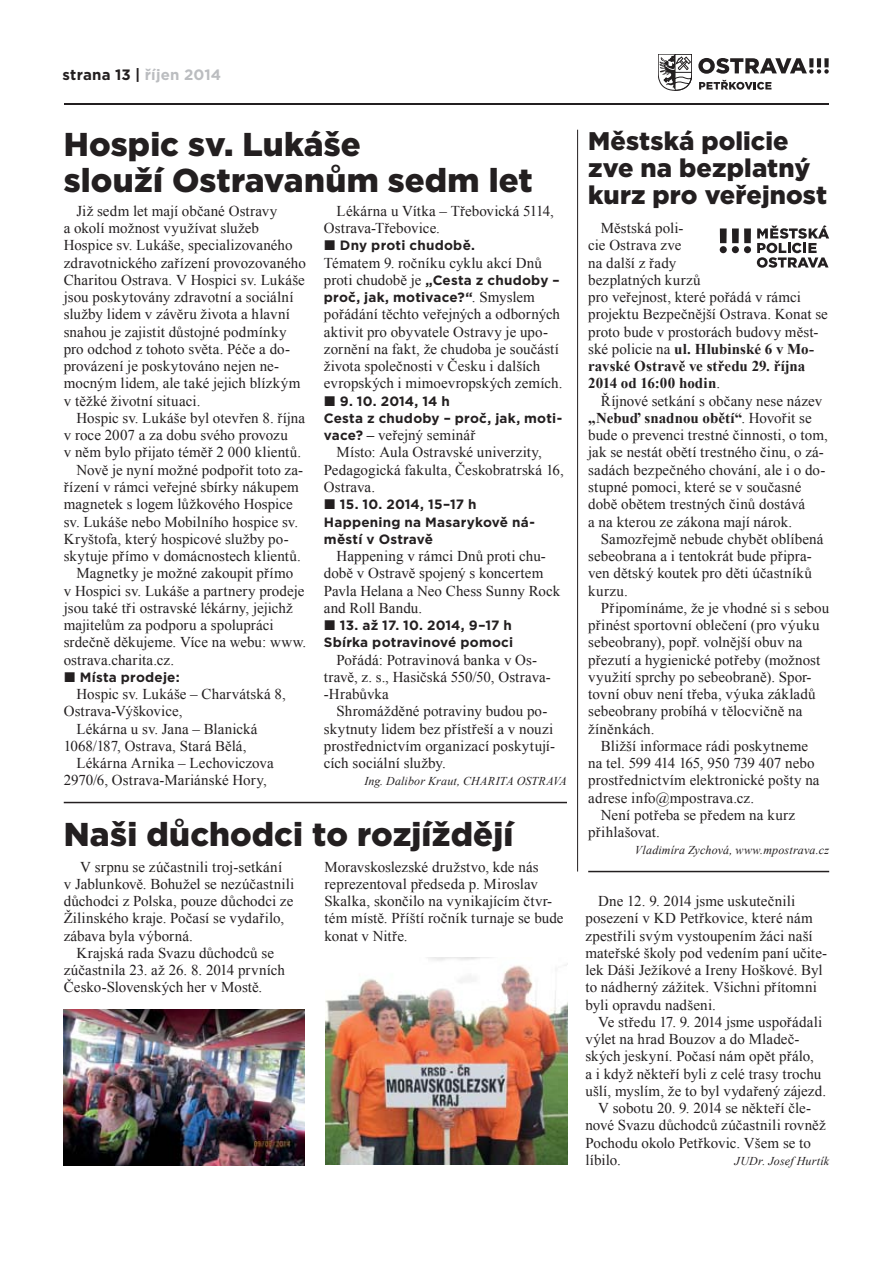
<style>
.page{position:relative;width:893px;height:1263px;background:#fff}
.page>*{position:absolute;margin:0;border:0;box-sizing:border-box;transform-origin:0 0}
.t1{font:900 33px/36px "Gotham";letter-spacing:.005em;color:#231f20}
.t2{font:900 25.5px/27px "Gotham";color:#231f20}
.t3{font:15px/17.2px "Times New Roman";letter-spacing:.005em;color:#231f20}
.t4{font:700 15px "Gotham";letter-spacing:.01em;color:#231f20}
.t5{font:700 13.5px/17.2px "Gotham";letter-spacing:.015em;color:#231f20}
.t6{font:italic 12px "Times New Roman";letter-spacing:.015em;color:#231f20}
.s1{color:#bbbdc0}
.s2{font-weight:700}
.s3{font-family:"Times New Roman";font-weight:400;font-size:15px}
.s4{font-family:"Gotham";font-weight:700;font-size:13.5px}
</style>
<div class="page">
<svg style="left:698px;top:58px;width:131px;height:16px"></svg>
<svg style="left:699px;top:80px;width:72px;height:10px"></svg>
<svg style="left:658px;top:54px;width:34px;height:36px"></svg>
<hr style="left:65px;top:104px;width:764px;height:1px;background:#231f20">
<div style="left:720px;top:246px;width:7px;height:7px;background:#231f20;border-radius:50%"></div>
<div style="left:732px;top:246px;width:7px;height:7px;background:#231f20;border-radius:50%"></div>
<div style="left:720px;top:228px;width:7px;height:15px;background:#231f20"></div>
<div style="left:732px;top:228px;width:7px;height:15px;background:#231f20"></div>
<div style="left:744px;top:228px;width:7px;height:15px;background:#231f20"></div>
<div style="left:744px;top:246px;width:7px;height:7px;background:#231f20;border-radius:50%"></div>
<svg style="left:757px;top:225px;width:72px;height:43px"></svg>
<img style="left:64px;top:1009px;width:241px;height:157px">
<img style="left:326px;top:958px;width:241px;height:207px">
<hr style="left:588px;top:871px;width:241px;height:1px;background:#231f20">
<hr style="left:64px;top:802px;width:503px;height:1px;background:#231f20">
<hr style="left:577px;top:130px;width:1px;height:741px;background:#231f20">
<p class="t4" style="left:63px;top:66px;width:160px">strana 13 | <span class="s1">říjen 2014</span></p>
<h1 class="t1" style="left:64px;top:127px;width:470px">Hospic sv. Lukáše<br>slouží Ostravanům sedm let</h1>
<h2 class="t2" style="left:588px;top:128px;width:240px">Městská policie zve na bezplatný kurz pro veřejnost</h2>
<p class="t3" style="left:588px;top:219px;width:241px;text-indent:13px">Městská poli-<br>cie Ostrava zve<br>na další z řady<br>bezplatných kurzů<br>pro veřejnost, které pořádá v rámci projektu Bezpečnější Ostrava. Konat se proto bude v prostorách budovy měst&shy;ské policie na <span class="s2">ul. Hlubinské 6 v Mo&shy;ravské Ostravě ve středu 29. října<br>2014 od 16:00 hodin</span>.</p>
<p class="t3" style="left:588px;top:392px;width:241px;text-indent:13px">Říjnové setkání s občany nese název <span class="s2">„Nebuď snadnou obětí“</span>. Hovořit se bude o prevenci trestné činnosti, o tom, jak se nestát obětí trestného činu, o zá&shy;sadách bezpečného chování, ale i o do&shy;stupné pomoci, které se v současné době obětem trestných činů dostává<br>a na kterou ze zákona mají nárok.</p>
<p class="t3" style="left:588px;top:530px;width:237px;text-indent:13px">Samozřejmě nebude chybět oblíbená sebeobrana a i tentokrát bude připra&shy;ven dětský koutek pro děti účastníků kurzu.</p>
<p class="t3" style="left:588px;top:599px;width:242px;text-indent:13px">Připomínáme, že je vhodné si s sebou přinést sportovní oblečení (pro výuku sebeobrany), popř. volnější obuv na přezutí a hygienické potřeby (možnost využití sprchy po sebeobraně). Spor&shy;tovní obuv není třeba, výuka základů sebeobrany probíhá v tělocvičně na žíněnkách.</p>
<p class="t3" style="left:601px;top:737px;width:209px">Bližší informace rádi poskytneme</p>
<p class="t3" style="left:588px;top:754px;width:228px">na tel. 599 414 165, 950 739 407 nebo</p>
<p class="t3" style="left:588px;top:771px;width:233px">prostřednictvím elektronické pošty na</p>
<p class="t3" style="left:588px;top:789px;width:167px">adrese info@mpostrava.cz.</p>
<p class="t3" style="left:601px;top:806px;width:196px">Není potřeba se předem na kurz</p>
<p class="t3" style="left:588px;top:823px;width:73px">přihlašovat.</p>
<p class="t6" style="left:635px;top:843px;width:196px">Vladimíra Zychová, www.mpostrava.cz</p>
<p class="t3" style="left:64px;top:858px;width:232px;text-indent:17px">V srpnu se zúčastnili troj-setkání<br>v Jablunkově. Bohužel se nezúčastnili důchodci z Polska, pouze důchodci ze Žilinského kraje. Počasí se vydařilo, zábava byla výborná.</p>
<p class="t3" style="left:64px;top:944px;width:223px;text-indent:13px">Krajská rada Svazu důchodců se zúčastnila 23. až 26. 8. 2014 prvních<br>Česko-Slovenských her v Mostě.</p>
<p class="t3" style="left:64px;top:202px;width:244px;text-indent:13px">Již sedm let mají občané Ostravy<br>a okolí možnost využívat služeb Hospice sv. Lukáše, specializovaného zdravotnického zařízení provozovaného Charitou Ostrava. V Hospici sv. Lukáše jsou poskytovány zdravotní a sociální služby lidem v závěru života a hlavní snahou je zajistit důstojné podmínky pro odchod z tohoto světa. Péče a do&shy;provázení je poskytováno nejen ne&shy;mocným lidem, ale také jejich blízkým v těžké životní situaci.</p>
<p class="t3" style="left:77px;top:409px;width:230px">Hospic sv. Lukáše byl otevřen 8. října</p>
<p class="t3" style="left:64px;top:426px;width:226px">v roce 2007 a za dobu svého provozu</p>
<p class="t3" style="left:64px;top:444px;width:239px">v něm bylo přijato téměř 2 000 klientů.</p>
<p class="t3" style="left:77px;top:461px;width:228px">Nově je nyní možné podpořit toto za-</p>
<p class="t3" style="left:64px;top:478px;width:237px">řízení v rámci veřejné sbírky nákupem</p>
<p class="t3" style="left:64px;top:495px;width:230px">magnetek s logem lůžkového Hospice</p>
<p class="t3" style="left:64px;top:513px;width:236px">sv. Lukáše nebo Mobilního hospice sv.</p>
<p class="t3" style="left:64px;top:530px;width:227px">Kryštofa, který hospicové služby po-</p>
<p class="t3" style="left:64px;top:547px;width:239px">skytuje přímo v domácnostech klientů.</p>
<p class="t3" style="left:77px;top:564px;width:218px">Magnetky je možné zakoupit přímo</p>
<p class="t3" style="left:64px;top:582px;width:242px">v Hospici sv. Lukáše a partnery prodeje</p>
<p class="t3" style="left:64px;top:599px;width:231px">jsou také tři ostravské lékárny, jejichž</p>
<p class="t3" style="left:64px;top:616px;width:212px">majitelům za podporu a spolupráci</p>
<p class="t3" style="left:64px;top:633px;width:244px">srdečně děkujeme. Více na webu: www.</p>
<p class="t3" style="left:64px;top:651px;width:112px">ostrava.charita.cz.</p>
<p class="t5" style="left:80px;top:669px;width:101px">Místa prodeje:</p>
<p class="t3" style="left:77px;top:685px;width:211px">Hospic sv. Lukáše – Charvátská 8,</p>
<p class="t3" style="left:64px;top:702px;width:120px">Ostrava -Výškovice,</p>
<p class="t3" style="left:77px;top:720px;width:183px">Lékárna u sv. Jana – Blanická</p>
<p class="t3" style="left:64px;top:737px;width:184px">1068/187, Ostrava, Stará Bělá,</p>
<p class="t3" style="left:77px;top:754px;width:199px">Lékárna Arnika – Lechoviczova</p>
<p class="t3" style="left:64px;top:771px;width:205px">2970/6, Ostrava -Mariánské Hory,</p>
<p class="t3" style="left:324px;top:202px;width:232px;text-indent:13px">Lékárna u Vítka – Třebovická 5114,<br>Ostrava -Třebovice.</p>
<p class="t5" style="left:340px;top:237px;width:137px">Dny proti chudobě.</p>
<p class="t3" style="left:324px;top:254px;width:219px">Tématem 9. ročníku cyklu akcí Dnů</p>
<p class="t5" style="left:324px;top:272px;width:237px"><span class="s3">proti chudobě je</span> „Cesta z chudoby – proč, jak, motivace?“<span class="s3">. Smyslem</span></p>
<p class="t3" style="left:324px;top:306px;width:240px">pořádání těchto veřejných a odborných aktivit pro obyvatele Ostravy je upo&shy;zornění na fakt, že chudoba je součástí života společnosti v Česku i dalších evropských i mimoevropských zemích.</p>
<p class="t5" style="left:324px;top:393px;width:240px;text-indent:16px">9. 10. 2014, 14 h<br>Cesta z chudoby – proč, jak, moti-</p>
<p class="t3" style="left:324px;top:426px;width:153px"><span class="s4">vace?</span> <span class="s2">–</span> veřejný seminář</p>
<p class="t3" style="left:337px;top:444px;width:207px">Místo: Aula Ostravské univerzity,</p>
<p class="t3" style="left:324px;top:461px;width:241px">Pedagogická fakulta, Českobratrská 16,</p>
<p class="t3" style="left:324px;top:478px;width:53px">Ostrava.</p>
<p class="t5" style="left:324px;top:496px;width:212px;text-indent:16px">15. 10. 2014, 15–17 h<br>Happening na Masarykově ná&shy;městí v Ostravě</p>
<p class="t3" style="left:324px;top:547px;width:238px;text-indent:13px">Happening v rámci Dnů proti chu&shy;době v Ostravě spojený s koncertem<br>Pavla Helana a Neo Chess Sunny Rock and Roll Bandu.</p>
<p class="t5" style="left:324px;top:617px;width:191px;text-align:right">13. až 17. 10. 2014, 9–17 h<br>Sbírka potravinové pomoci</p>
<p class="t3" style="left:324px;top:651px;width:228px;text-indent:13px">Pořádá: Potravinová banka v Os&shy;travě, z. s., Hasičská 550/50, Ostrava--Hrabůvka</p>
<p class="t3" style="left:324px;top:702px;width:233px;text-indent:13px">Shromážděné potraviny budou po&shy;skytnuty lidem bez přístřeší a v nouzi prostřednictvím organizací poskytují&shy;cích sociální služby.</p>
<p class="t6" style="left:364px;top:774px;width:204px">Ing. Dalibor Kraut, CHARITA OSTRAVA</p>
<h1 class="t1" style="left:64px;top:817px;width:451px">Naši důchodci to rozjíždějí</h1>
<p class="t3" style="left:325px;top:858px;width:241px">Moravskoslezské družstvo, kde nás reprezentoval předseda p. Miroslav Skalka, skončilo na vynikajícím čtvr&shy;tém místě. Příští ročník turnaje se bude konat v Nitře.</p>
<p class="t3" style="left:585px;top:892px;width:243px;text-indent:13px">Dne 12. 9. 2014 jsme uskutečnili posezení v KD Petřkovice, které nám zpestřili svým vystoupením žáci naší mateřské školy pod vedením paní učite&shy;lek Dáši Ježíkové a Ireny Hoškové. Byl to nádherný zážitek. Všichni přítomni byli opravdu nadšeni.</p>
<p class="t3" style="left:598px;top:1013px;width:226px">Ve středu 17. 9. 2014 jsme uspořádali</p>
<p class="t3" style="left:585px;top:1030px;width:216px">výlet na hrad Bouzov a do Mladeč-</p>
<p class="t3" style="left:585px;top:1047px;width:230px">ských jeskyní. Počasí nám opět přálo,</p>
<p class="t3" style="left:585px;top:1065px;width:238px">a i když někteří byli z celé trasy trochu</p>
<p class="t3" style="left:585px;top:1082px;width:242px">ušlí, myslím, že to byl vydařený zájezd.</p>
<p class="t3" style="left:598px;top:1099px;width:214px">V sobotu 20. 9. 2014 se někteří čle-</p>
<p class="t3" style="left:585px;top:1116px;width:242px">nové Svazu důchodců zúčastnili rovněž</p>
<p class="t3" style="left:585px;top:1134px;width:227px">Pochodu okolo Petřkovic. Všem se to</p>
<p class="t3" style="left:585px;top:1151px;width:37px">líbilo.</p>
<p class="t6" style="left:735px;top:1154px;width:96px">JUDr. Josef Hurtík</p>
</div>
